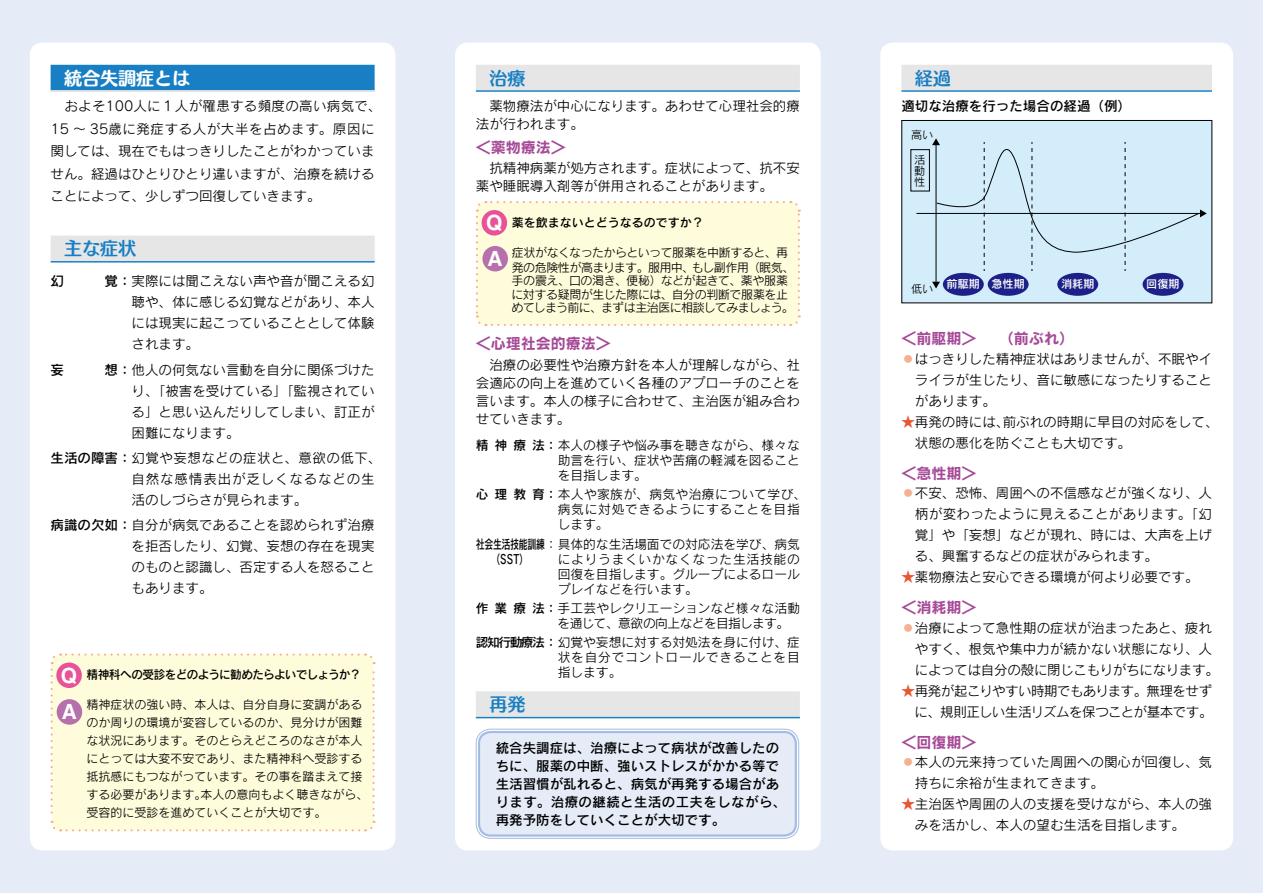
<style>
.page{position:relative;width:1263px;height:893px;background:#fff}
.page>*{position:absolute;margin:0;border:0;box-sizing:border-box;transform-origin:0 0}
.t1{font:700 21px/36.6px "Helvetica";color:#fff}
.t2{font:18px "Humming Std B";color:#187fc4}
.t3{font:18px "Humming Std E";color:#fff}
.t4{font:15px "Rodin Pro B";color:#a64a97}
.t5{font:13.5px/21px "Rodin Pro M";color:#000}
.t6{font:13.5px/18px "Rodin Pro DB";color:#000}
.t7{font:13.5px/21px "Rodin Pro M";letter-spacing:.035em;color:#000}
.t8{font:13.5px/21px "Rodin Pro M";letter-spacing:-.04em;color:#000;text-align:right}
.t9{font:12.75px/15px "Rodin Pro M";color:#000;text-align:justify}
.t10{font:12.75px/15px "Rodin Pro M";letter-spacing:.045em;color:#000}
.t11{font:12.75px/15px "Rodin Pro M";letter-spacing:-.025em;color:#000}
.t12{font:12.75px "Rodin Pro DB";color:#000;scale:.75 1}
.t13{font:12px/18px "Rodin Pro M";color:#000}
.t14{font:12px/13.5px "Rodin Pro M";letter-spacing:-.045em;color:#000}
.t15{font:12px "Rodin Pro DB";letter-spacing:-.04em;color:#000}
.t16{font:12px "Rodin Pro DB";color:#000}
.t17{font:11.1px "Rodin Pro DB";color:#fff}
.t18{font:11.1px/11.1px "Rodin Pro M";color:#000;text-align:justify}
.s1{font-family:"Rodin Pro DB"}
.s2{font-family:"Rodin Pro M";color:#000}
.s3{color:#f5b090}
.s4{color:#ea5532}
</style>
<div class="page">
<div style="left:425px;top:0;width:425px;height:893px;background:#e5ebf7"></div>
<div style="left:455px;top:43px;width:366px;height:807px;background:#fff;border-radius:13px"></div>
<div style="left:0;top:0;width:425px;height:893px;background:#e5ebf7"></div>
<div style="left:30px;top:43px;width:365px;height:807px;background:#fff;border-radius:13px"></div>
<div style="left:850px;top:0;width:413px;height:893px;background:#e5ebf7"></div>
<div style="left:880px;top:43px;width:353px;height:807px;background:#fff;border-radius:13px"></div>
<div style="left:50px;top:653px;width:326px;height:179px;background:#fffcdb"></div>
<div style="left:51px;top:65px;width:324px;height:25px;background:#187fc4"></div>
<hr style="left:51px;top:90px;width:324px;height:2px;background:#dcdddd">
<div style="left:51px;top:236px;width:324px;height:25px;background:#e6e6e6"></div>
<hr style="left:51px;top:261px;width:324px;height:2px;background:#187fc4">
<div style="left:56px;top:662px;width:26px;height:26px;background:#e85298;border-radius:50%"></div>
<div style="left:57px;top:699px;width:25px;height:26px;background:#b670ab;border-radius:50%"></div>
<div style="left:476px;top:65px;width:324px;height:25px;background:#e6e6e6"></div>
<hr style="left:476px;top:90px;width:324px;height:2px;background:#187fc4">
<div style="left:476px;top:691px;width:324px;height:26px;background:#e6e6e6"></div>
<hr style="left:476px;top:717px;width:324px;height:1px;background:#187fc4">
<div style="left:476px;top:201px;width:325px;height:125px;background:#fffcdb"></div>
<div style="left:482px;top:210px;width:25px;height:26px;background:#e85298;border-radius:50%"></div>
<div style="left:482px;top:246px;width:26px;height:25px;background:#b670ab;border-radius:50%"></div>
<div style="left:478px;top:731px;width:319px;height:106px;background:#e5ebf7;border-radius:13px"></div>
<div style="left:476px;top:729px;width:323px;height:110px;border:1px solid #a3bce2;border-radius:15px"></div>
<div style="left:478px;top:731px;width:319px;height:106px;border:2px solid #a3bce2;border-radius:12px"></div>
<div style="left:901px;top:65px;width:311px;height:25px;background:#e6e6e6"></div>
<hr style="left:901px;top:90px;width:311px;height:2px;background:#187fc4">
<div style="left:902px;top:120px;width:310px;height:183px;background:#d3edfb"></div>
<hr style="left:916px;top:213px;width:285px;height:1px;background:#000">
<hr style="left:935px;top:144px;width:1px;height:139px;background:#000">
<svg style="left:932px;top:282px;width:8px;height:6px"></svg>
<svg style="left:932px;top:138px;width:275px;height:133px"></svg>
<div style="left:910px;top:149px;width:20px;height:42px;border:1px solid #000"></div>
<div style="left:943px;top:273px;width:41px;height:23px;background:#1d2088;border-radius:50%"></div>
<div style="left:988px;top:273px;width:40px;height:23px;background:#1d2088;border-radius:50%"></div>
<div style="left:1057px;top:273px;width:41px;height:23px;background:#1d2088;border-radius:50%"></div>
<div style="left:1142px;top:273px;width:41px;height:23px;background:#1d2088;border-radius:50%"></div>
<div style="left:901px;top:120px;width:311px;height:183px;border:1px solid #000"></div>
<h2 class="t3" style="left:64px;top:64px;width:127px">統合失調症とは</h2>
<p class="t5" style="left:51px;top:95px;width:332px;line-height:22.5px">　およそ100人に１人が罹患する頻度の高い病気で、<br>15 ～ 35歳に発症する人が大半を占めます。原因に関しては、現在でもはっきりしたことがわかっていません。経過はひとりひとり違いますが、治療を続けることによって、少しずつ回復していきます。</p>
<h2 class="t2" style="left:64px;top:235px;width:73px">主な症状</h2>
<p class="t5" style="left:132px;top:270px;width:244px;text-align:justify;text-indent:-81px"><span class="s1">幻　　　覚：</span>実際には聞こえない声や音が聞こえる幻聴や、体に感じる幻覚などがあり、本人には現実に起こっていることとして体験されます。</p>
<p class="t5" style="left:132px;top:359px;width:244px;text-align:justify;text-indent:-81px"><span class="s1">妄　　　想：</span>他人の何気ない言動を自分に関係づけたり、「被害を受けている」「監視されている」と思い込んだりしてしまい、訂正が困難になります。</p>
<p class="t7" style="left:132px;top:447px;width:251px;text-indent:-81px"><span class="s1">生活の障害：</span>幻覚や妄想などの症状と、意欲の低下、自然な感情表出が乏しくなるなどの生活のしづらさが見られます。</p>
<p class="t5" style="left:132px;top:514px;width:244px;text-align:justify;text-indent:-81px"><span class="s1">病識の欠如：</span>自分が病気であることを認められず治療を拒否したり、幻覚、妄想の存在を現実のものと認識し、否定する人を怒ることもあります。</p>
<h1 class="t1" style="left:61px;top:657px;width:18px">Q<br>A</h1>
<p class="t15" style="left:86px;top:667px;width:276px">精神科への受診をどのように勧めたらよいでしょうか？</p>
<p class="t13" style="left:87px;top:695px;width:283px">精神症状の強い時、本人は、自分自身に変調があるのか周りの環境が変容しているのか、見分けが困難な状況にあります。そのとらえどころのなさが本人にとっては大変不安であり、また精神科へ受診する抵抗感にもつながっています。その事を踏まえて接する必要があります。本人の意向もよく聴きながら、受容的に受診を進めていくことが大切です。</p>
<h2 class="t2" style="left:489px;top:64px;width:37px">治療</h2>
<p class="t5" style="left:476px;top:97px;width:325px;line-height:18px">　薬物療法が中心になります。あわせて心理社会的療法が行われます。</p>
<p class="t4" style="left:476px;top:137px;width:91px">≪薬物療法≫</p>
<p class="t5" style="left:476px;top:158px;width:325px;line-height:18px">　抗精神病薬が処方されます。症状によって、抗不安薬や睡眠導入剤等が併用されることがあります。</p>
<p class="t16" style="left:512px;top:214px;width:193px">薬を飲まないとどうなるのですか？</p>
<p class="t14" style="left:512px;top:244px;width:284px;line-height:15px">症状がなくなったからといって服薬を中断すると、再発の危険性が高まります。服用中、もし副作用（眠気、</p>
<p class="t14" style="left:511px;top:273px;width:284px">手の震え、口の渇き、便秘）などが起きて、薬や服薬に対する疑問が生じた際には、自分の判断で服薬を止めてしまう前に、まずは主治医に相談してみましょう。</p>
<h1 class="t1" style="left:486px;top:205px;width:18px;line-height:35.8px">Q<br>A</h1>
<p class="t4" style="left:476px;top:333px;width:136px">≪心理社会的療法≫</p>
<p class="t5" style="left:476px;top:356px;width:325px;line-height:18px;text-align:justify">　治療の必要性や治療方針を本人が理解しながら、社会適応の向上を進めていく各種のアプローチのことを言います。本人の様子に合わせて、主治医が組み合わせていきます。</p>
<p class="t9" style="left:558px;top:437px;width:244px;text-indent:-82px"><span class="s1">精神療法：</span>本人の様子や悩み事を聴きながら、様々な助言を行い、症状や苦痛の軽減を図ることを目指します。</p>
<p class="t10" style="left:558px;top:487px;width:250px;text-indent:-82px"><span class="s1">心理教育：</span>本人や家族が、病気や治療について学び、病気に対処できるようにすることを目指します。</p>
<p class="t9" style="left:558px;top:536px;width:244px;text-indent:-82px"><span class="s1">社会生活技能訓練</span>：具体的な生活場面での対応法を学び、病気によりうまくいかなくなった生活技能の回復を目指します。グループによるロールプレイなどを行います。</p>
<p class="t11" style="left:557px;top:600px;width:244px;text-indent:-82px"><span class="s1">作業療法：</span>手工芸やレクリエーションなど様々な活動を通じて、意欲の向上などを目指します。</p>
<p class="t9" style="left:558px;top:634px;width:244px;text-indent:-82px"><span class="s1">認知行動療法：</span>幻覚や妄想に対する対処法を身に付け、症状を自分でコントロールできることを目指します。</p>
<h2 class="t2" style="left:489px;top:691px;width:37px">再発</h2>
<p class="t6" style="left:496px;top:738px;width:292px">統合失調症は、治療によって病状が改善したのちに、服薬の中断、強いストレスがかかる等で生活習慣が乱れると、病気が再発する場合があります。治療の継続と生活の工夫をしながら、再発予防をしていくことが大切です。</p>
<p class="t12" style="left:491px;top:551px;width:52px">（SST）</p>
<h2 class="t2" style="left:915px;top:64px;width:37px">経過</h2>
<p class="t6" style="left:901px;top:97px;width:231px">適切な治療を行った場合の経過（例）</p>
<p class="t18" style="left:911px;top:129px;width:24px">高い</p>
<p class="t18" style="left:914px;top:154px;width:12px">活動性</p>
<p class="t17" style="left:911px;top:277px;width:115px"><span class="s2">低い</span> 前駆期 急性期</p>
<p class="t17" style="left:1061px;top:277px;width:35px">消耗期</p>
<p class="t17" style="left:1146px;top:277px;width:35px">回復期</p>
<p class="t4" style="left:901px;top:328px;width:174px">≪前駆期≫　　（前ぶれ）</p>
<p class="t5" style="left:915px;top:348px;width:298px;text-align:justify;text-indent:-14px"><span class="s3">◦</span>はっきりした精神症状はありませんが、不眠やイライラが生じたり、音に敏感になったりすることがあります。</p>
<p class="t5" style="left:915px;top:411px;width:305px;text-indent:-14px"><span class="s4">★</span>再発の時には、前ぶれの時期に早目の対応をして、状態の悪化を防ぐことも大切です。</p>
<p class="t4" style="left:901px;top:463px;width:76px">≪急性期≫</p>
<p class="t5" style="left:915px;top:482px;width:298px;text-align:justify;text-indent:-14px"><span class="s3">◦</span>不安、恐怖、周囲への不信感などが強くなり、人柄が変わったように見えることがあります。「幻覚」や「妄想」などが現れ、時には、大声を上げる、興奮するなどの症状がみられます。</p>
<p class="t5" style="left:901px;top:566px;width:298px"><span class="s4">★</span>薬物療法と安心できる環境が何より必要です。</p>
<p class="t4" style="left:901px;top:597px;width:76px">≪消耗期≫</p>
<p class="t5" style="left:915px;top:617px;width:306px;text-indent:-13px"><span class="s3">◦</span>治療によって急性期の症状が治まったあと、疲れやすく、根気や集中力が続かない状態になり、人によっては自分の殻に閉じこもりがちになります。</p>
<p class="t8" style="left:901px;top:680px;width:313px"><span class="s4">★</span>再発が起こりやすい時期でもあります。無理をせずに、規則正しい生活リズムを保つことが基本です。</p>
<p class="t4" style="left:901px;top:732px;width:76px">≪回復期≫</p>
<p class="t5" style="left:915px;top:751px;width:298px;text-indent:-14px"><span class="s3">◦</span>本人の元来持っていた周囲への関心が回復し、気持ちに余裕が生まれてきます。</p>
<p class="t5" style="left:915px;top:793px;width:298px;text-indent:-14px"><span class="s4">★</span>主治医や周囲の人の支援を受けながら、本人の強みを活かし、本人の望む生活を目指します。</p>
</div>
